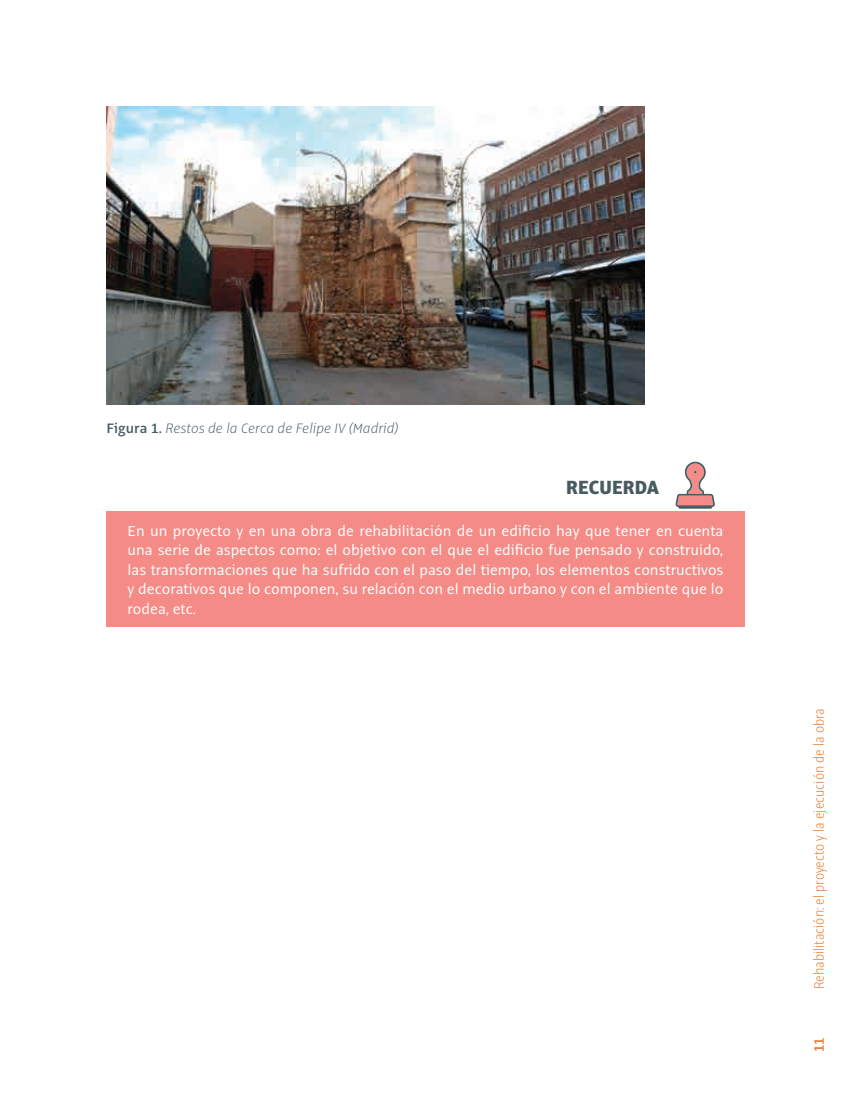
<style>
.page{position:relative;width:851px;height:1106px;background:#fff}
.page>*{position:absolute;margin:0;border:0;box-sizing:border-box;transform-origin:0 0}
.t1{font:800 21px "Alto Pro Con";color:#485b60}
.t2{font:15.75px/19.5px "Alto Pro";color:#fff;text-align:justify}
.t3{font:200 15px "Alto Pro Con";color:#e97427}
.t4{font:italic 200 15px "Alto Pro";color:#485b60}
.t5{font:600 15px "Alto Pro Con";color:#e97427}
.s1{font-weight:600;font-style:normal}
</style>
<div class="page">
<svg style="left:675px;top:461px;width:40px;height:47px"></svg>
<div style="left:106px;top:511px;width:638px;height:115px;background:#f48b86"></div>
<img style="left:106px;top:106px;width:538px;height:298px">
<p class="t4" style="left:106px;top:419px;width:294px"><span class="s1">Figura 1.</span> Restos de la Cerca de Felipe IV (Madrid)</p>
<p class="t1" style="left:566px;top:474px;width:94px">RECUERDA</p>
<p class="t2" style="left:128px;top:521px;width:597px">En un proyecto y en una obra de rehabilitación de un edificio hay que tener en cuenta una serie de aspectos como: el objetivo con el que el edificio fue pensado y construido, las transformaciones que ha sufrido con el paso del tiempo, los elementos constructivos y decorativos que lo componen, su relación con el medio urbano y con el ambiente que lo rodea, etc.</p>
<p class="t3" style="left:809px;top:989px;width:283px;rotate:-90deg">Rehabilitación: el proyecto y la ejecución de la obra</p>
<p class="t5" style="left:809px;top:1051px;width:16px;rotate:-90deg">11</p>
</div>
